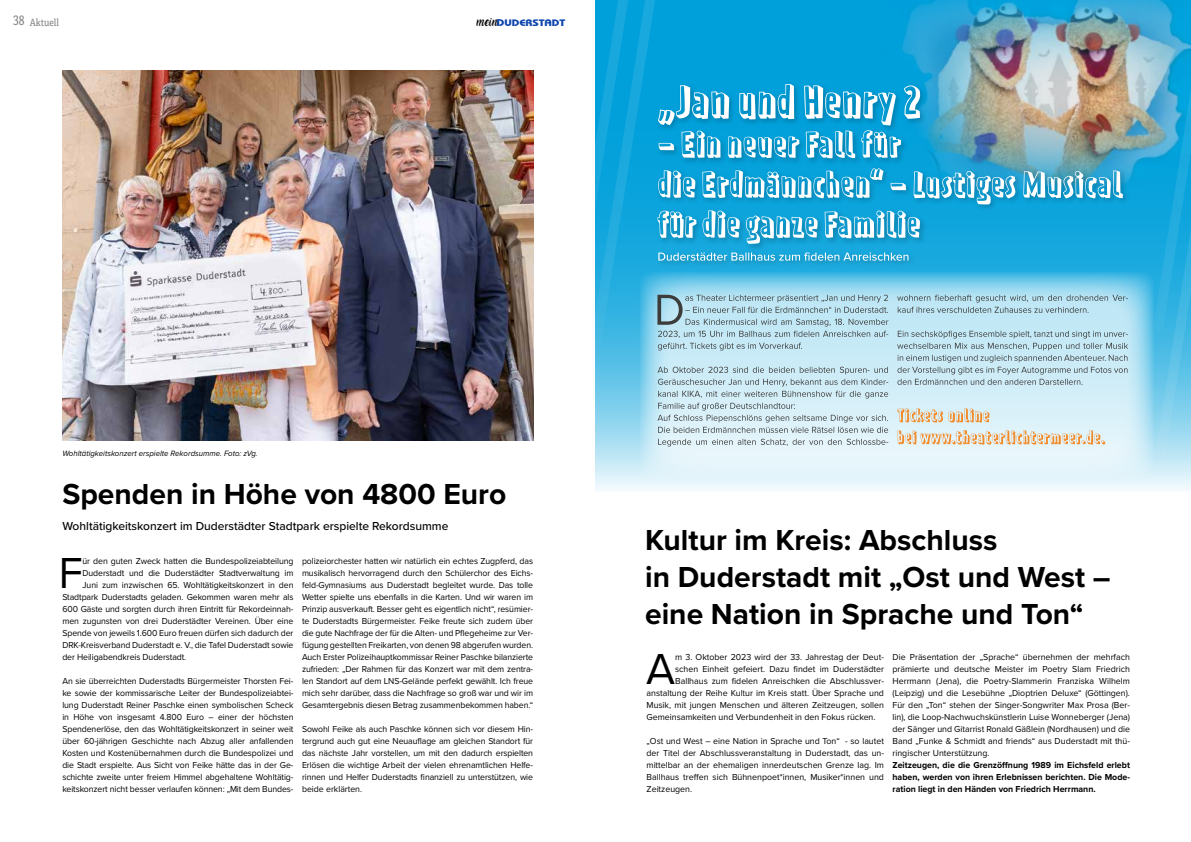
<style>
.page{position:relative;width:1191px;height:842px;background:#fff}
.page>*{position:absolute;margin:0;border:0;box-sizing:border-box;transform-origin:0 0}
.t1{font:45px "Proxima Nova";color:#000}
.t2{font:700 30px/37px "Proxima Nova";color:#000}
.t3{font:500 12px "Proxima Nova";color:#000}
.t4{font:10px "Adelle Condensed";letter-spacing:-.005em;color:#878787}
.t5{font:700 9.3px "Bauhaus IT Cby BT";letter-spacing:-.005em;color:#0f47af;scale:1.27 1}
.t6{font:9px/12px "Proxima Nova";letter-spacing:-.01em;color:#000;text-align:justify}
.t7{font:700 9px/12px "Proxima Nova";color:#000;text-align:justify}
.t8{font:italic 8px "Proxima Nova";color:#000}
.s1{font-size:13px}
.s2{font-family:"Amarillo";font-weight:400;font-size:8.5px;color:#000}
.s3{font-size:9.8px}
</style>
<div class="page">
<svg style="left:595px;top:197px;width:596px;height:294px"></svg>
<img style="left:62px;top:71px;width:471px;height:369px">
<img style="left:1128px;top:0;width:25px;height:197px">
<svg style="left:639px;top:271px;width:515px;height:209px;background:#d4eef8"></svg>
<img style="left:595px;top:0;width:533px;height:446px">
<svg style="left:1153px;top:0;width:38px;height:458px;background:#41b4df"></svg>
<p class="t4" style="left:13px;top:15px;width:47px"><span class="s1">38</span> Aktuell</p>
<p class="t5" style="left:477px;top:17px;width:71px"><span class="s2">MEIN</span><span class="s3">D</span>UDERSTADT</p>
<p class="t8" style="left:62px;top:447px;width:197px">Wohltätigkeitskonzert erspielte Rekordsumme. Foto: zVg.</p>
<h2 class="t2" style="left:62px;top:475px;width:445px">Spenden in Höhe von 4800 Euro</h2>
<h3 class="t3" style="left:62px;top:516px;width:388px">Wohltätigkeitskonzert im Duderstädter Stadtpark erspielte Rekordsumme</h3>
<h1 class="t1" style="left:59px;top:539px;width:25px">F</h1>
<p class="t6" style="left:83px;top:555px;width:212px">ür den guten Zweck hatten die Bundespolizeiabteilung</p>
<p class="t6" style="left:302px;top:555px;width:233px">polizeiorchester hatten wir natürlich ein echtes Zugpferd, das musikalisch hervorragend durch den Schülerchor des Eichs&shy;feld-Gymnasiums aus Duderstadt begleitet wurde. Das tolle Wetter spielte uns ebenfalls in die Karten. Und wir waren im Prinzip ausverkauft. Besser geht es eigentlich nicht“, resümier&shy;te Duderstadts Bürgermeister. Feike freute sich zudem über die gute Nachfrage der für die Alten- und Pflegeheime zur Ver&shy;fügung gestellten Freikarten, von denen 98 abgerufen wurden.<br>Auch Erster Polizeihauptkommissar Reiner Paschke bilanzierte zufrieden: „Der Rahmen für das Konzert war mit dem zentra&shy;len Standort auf dem LNS-Gelände perfekt gewählt. Ich freue mich sehr darüber, dass die Nachfrage so groß war und wir im Gesamtergebnis diesen Betrag zusammenbekommen haben.“</p>
<p class="t6" style="left:302px;top:723px;width:233px">Sowohl Feike als auch Paschke können sich vor diesem Hin&shy;tergrund auch gut eine Neuauflage am gleichen Standort für das nächste Jahr vorstellen, um mit den dadurch erspielten Erlösen die wichtige Arbeit der vielen ehrenamtlichen Helfe&shy;rinnen und Helfer Duderstadts finanziell zu unterstützen, wie beide erklärten.</p>
<p class="t6" style="left:83px;top:567px;width:212px">Duderstadt und die Duderstädter Stadtverwaltung im</p>
<p class="t6" style="left:83px;top:579px;width:212px">Juni zum inzwischen 65. Wohltätigkeitskonzert in den</p>
<p class="t6" style="left:62px;top:591px;width:233px">Stadtpark Duderstadts geladen. Gekommen waren mehr als</p>
<p class="t6" style="left:62px;top:603px;width:233px">600 Gäste und sorgten durch ihren Eintritt für Rekordeinnah-</p>
<p class="t6" style="left:62px;top:615px;width:233px">men zugunsten von drei Duderstädter Vereinen. Über eine</p>
<p class="t6" style="left:62px;top:627px;width:232px">Spende von jeweils 1.600 Euro freuen dürfen sich dadurch der</p>
<p class="t6" style="left:62px;top:639px;width:233px">DRK-Kreisverband Duderstadt e. V., die Tafel Duderstadt sowie</p>
<p class="t6" style="left:62px;top:651px;width:125px">der Heiligabendkreis Duderstadt.</p>
<p class="t6" style="left:62px;top:675px;width:233px">An sie überreichten Duderstadts Bürgermeister Thorsten Fei&shy;ke sowie der kommissarische Leiter der Bundespolizeiabtei&shy;lung Duderstadt Reiner Paschke einen symbolischen Scheck in Höhe von insgesamt 4.800 Euro – einer der höchsten Spendenerlöse, den das Wohltätigkeitskonzert in seiner weit über 60-jährigen Geschichte nach Abzug aller anfallenden Kosten und Kostenübernahmen durch die Bundespolizei und die Stadt erspielte. Aus Sicht von Feike hätte das in der Ge&shy;schichte zweite unter freiem Himmel abgehaltene Wohltätig&shy;keitskonzert nicht besser verlaufen können: „Mit dem Bundes-</p>
<h2 class="t2" style="left:645px;top:521px;width:467px">Kultur im Kreis: Abschluss<br>in Duderstadt mit „Ost und West – eine Nation in Sprache und Ton“</h2>
<h1 class="t1" style="left:646px;top:635px;width:31px">A</h1>
<p class="t6" style="left:675px;top:651px;width:210px">m 3. Oktober 2023 wird der 33. Jahrestag der Deut-</p>
<p class="t6" style="left:892px;top:651px;width:239px">Die Präsentation der „Sprache“ übernehmen der mehrfach prämierte und deutsche Meister im Poetry Slam Friedrich Herrmann (Jena), die Poetry-Slammerin Franziska Wilhelm (Leipzig) und die Lesebühne „Dioptrien Deluxe“ (Göttingen).<br>Für den „Ton“ stehen der Singer-Songwriter Max Prosa (Ber&shy;lin), die Loop-Nachwuchskünstlerin Luise Wonneberger (Jena) der Sänger und Gitarrist Ronald Gäßlein (Nordhausen) und die Band „Funke &amp; Schmidt and friends“ aus Duderstadt mit thü&shy;ringischer Unterstützung.</p>
<p class="t7" style="left:892px;top:759px;width:239px">Zeitzeugen, die die Grenzöffnung 1989 im Eichsfeld erlebt haben, werden von ihren Erlebnissen berichten. Die Mode&shy;ration liegt in den Händen von Friedrich Herrmann.</p>
<p class="t6" style="left:675px;top:663px;width:210px">schen Einheit gefeiert. Dazu findet im Duderstädter</p>
<p class="t6" style="left:675px;top:675px;width:210px">Ballhaus zum fidelen Anreischken die Abschlussver-</p>
<p class="t6" style="left:646px;top:687px;width:239px">anstaltung der Reihe Kultur im Kreis statt. Über Sprache und</p>
<p class="t6" style="left:646px;top:699px;width:239px">Musik, mit jungen Menschen und älteren Zeitzeugen, sollen</p>
<p class="t6" style="left:646px;top:711px;width:230px">Gemeinsamkeiten und Verbundenheit in den Fokus rücken.</p>
<p class="t6" style="left:646px;top:735px;width:239px">„Ost und West – eine Nation in Sprache und Ton“ - so lautet der Titel der Abschlussveranstaltung in Duderstadt, das un&shy;mittelbar an der ehemaligen innerdeutschen Grenze lag. Im Ballhaus treffen sich Bühnenpoet*innen, Musiker*innen und Zeitzeugen.</p>
</div>
